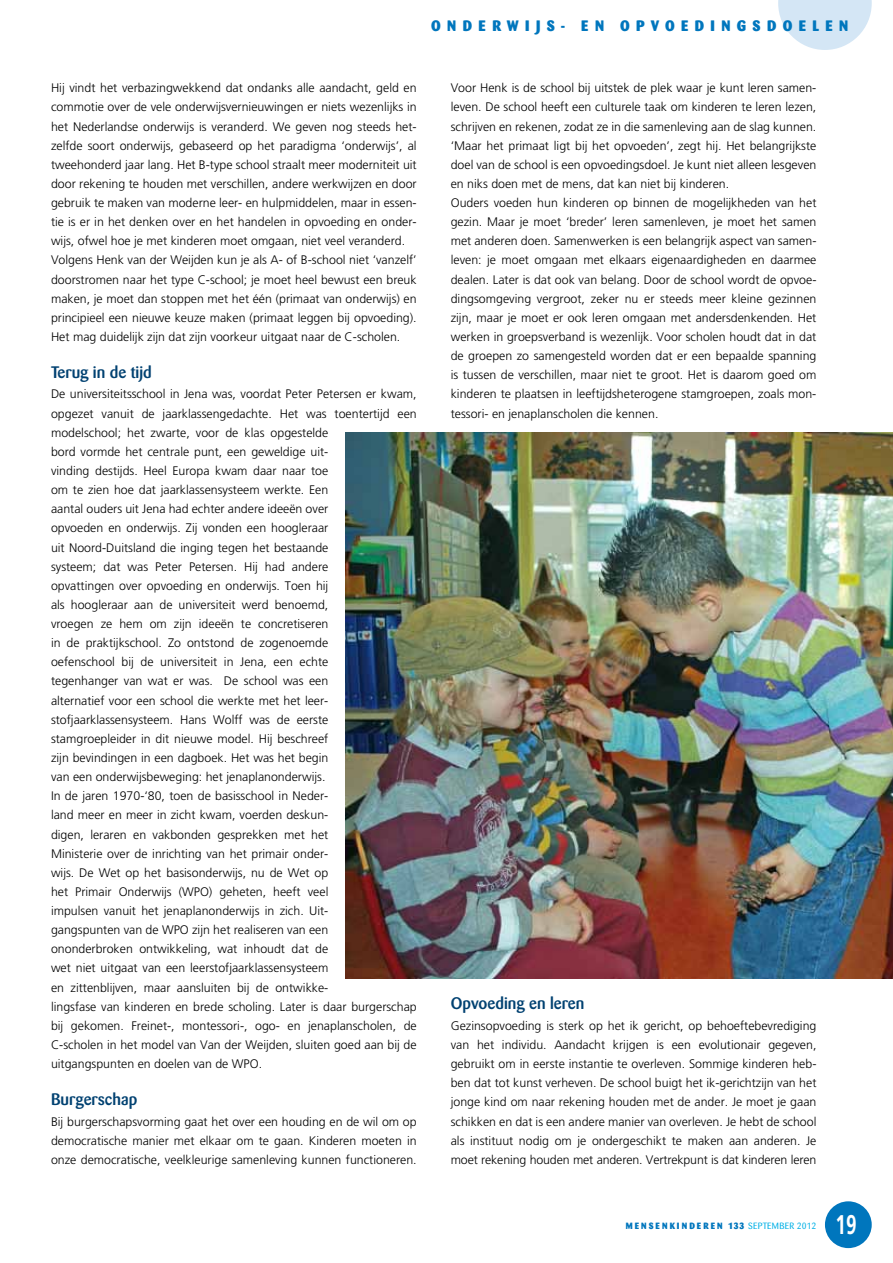
<style>
.page{position:relative;width:893px;height:1263px;background:#fff}
.page>*{position:absolute;margin:0;border:0;box-sizing:border-box;transform-origin:0 0}
.t1{font:700 27px "Frutiger";color:#fff;scale:.7 1}
.t2{font:500 16.5px "Barmeno";color:#004171}
.t3{font:800 15px "Barmeno";letter-spacing:.42em;color:#0076bd}
.t4{font:300 12.3px/19.2px "Frutiger";color:#000}
.t5{font:800 9px "Barmeno";letter-spacing:.24em;color:#0076bd}
.s1{font-weight:400;color:#00b0e6}
</style>
<div class="page">
<svg style="left:778px;top:0;width:94px;height:50px"></svg>
<div style="left:825px;top:1201px;width:47px;height:47px;background:#0076bd;border-radius:50%"></div>
<img style="left:345px;top:432px;width:548px;height:547px">
<p class="t3" style="left:431px;top:16px;width:31px">O NDER</p>
<p class="t3" style="left:507px;top:16px;width:87px">WIJS- EN</p>
<p class="t3" style="left:620px;top:16px;width:59px">OPVOEDIN</p>
<p class="t3" style="left:737px;top:16px;width:30px">G SDOE</p>
<p class="t3" style="left:813px;top:16px;width:25px">L EN</p>
<p class="t4" style="left:51px;top:79px;width:367px">Hij vindt het verbazingwekkend dat ondanks alle aandacht, geld en commotie over de vele onderwijsvernieuwingen er niets wezenlijks in het Nederlandse onderwijs is veranderd. We geven nog steeds het&shy;zelfde soort onderwijs, gebaseerd op het paradigma ‘onderwijs’, al tweehonderd jaar lang. Het B-type school straalt meer moderniteit uit door rekening te houden met verschillen, andere werkwijzen en door gebruik te maken van moderne leer- en hulpmiddelen, maar in essen&shy;tie is er in het denken over en het handelen in opvoeding en onder&shy;wijs, ofwel hoe je met kinderen moet omgaan, niet veel veranderd.<br>Volgens Henk van der Weijden kun je als A- of B-school niet ‘vanzelf’ doorstromen naar het type C-school; je moet heel bewust een breuk maken, je moet dan stoppen met het één (primaat van onderwijs) en principieel een nieuwe keuze maken (primaat leggen bij opvoeding).<br>Het mag duidelijk zijn dat zijn voorkeur uitgaat naar de C-scholen.</p>
<h2 class="t2" style="left:51px;top:362px;width:102px">Terug in de tijd</h2>
<p class="t4" style="left:51px;top:385px;width:367px">De universiteitsschool in Jena was, voordat Peter Petersen er kwam, opgezet vanuit de jaarklassengedachte. Het was toentertijd een modelschool; het zwarte, voor de klas opgestelde<br>bord vormde het centrale punt, een geweldige uit-<br>vinding destijds. Heel Europa kwam daar naar toe<br>om te zien hoe dat jaarklassensysteem werkte. Een<br>aantal ouders uit Jena had echter andere ideeën over<br>opvoeden en onderwijs. Zij vonden een hoogleraar<br>uit Noord-Duitsland die inging tegen het bestaande<br>systeem; dat was Peter Petersen. Hij had andere<br>opvattingen over opvoeding en onderwijs. Toen hij<br>als hoogleraar aan de universiteit werd benoemd,<br>vroegen ze hem om zijn ideeën te concretiseren<br>in de praktijkschool. Zo ontstond de zogenoemde<br>oefenschool bij de universiteit in Jena, een echte<br>tegenhanger van wat er was. De school was een<br>alternatief voor een school die werkte met het leer&shy;stofjaarklassensysteem. Hans Wolff was de eerste<br>stamgroepleider in dit nieuwe model. Hij beschreef<br>zijn bevindingen in een dagboek. Het was het begin<br>van een onderwijsbeweging: het jenaplanonderwijs.<br>In de jaren 1970-‘80, toen de basisschool in Neder-<br>land meer en meer in zicht kwam, voerden deskun-<br>digen, leraren en vakbonden gesprekken met het<br>Ministerie over de inrichting van het primair onder-<br>wijs. De Wet op het basisonderwijs, nu de Wet op<br>het Primair Onderwijs (WPO) geheten, heeft veel<br>impulsen vanuit het jenaplanonderwijs in zich. Uit-<br>gangspunten van de WPO zijn het realiseren van een<br>ononderbroken ontwikkeling, wat inhoudt dat de<br>wet niet uitgaat van een leerstofjaarklassensysteem<br>en zittenblijven, maar aansluiten bij de ontwikke-<br>lingsfase van kinderen en brede scholing. Later is daar burgerschap bij gekomen. Freinet-, montessori-, ogo- en jenaplanscholen, de C-scholen in het model van Van der Weijden, sluiten goed aan bij de uitgangspunten en doelen van de WPO.</p>
<h2 class="t2" style="left:51px;top:1089px;width:88px">Burgerschap</h2>
<p class="t4" style="left:51px;top:1112px;width:367px;text-align:justify">Bij burgerschapsvorming gaat het over een houding en de wil om op democratische manier met elkaar om te gaan. Kinderen moeten in onze democratische, veelkleurige samenleving kunnen functioneren.</p>
<p class="t4" style="left:451px;top:79px;width:367px">Voor Henk is de school bij uitstek de plek waar je kunt leren samen&shy;leven. De school heeft een culturele taak om kinderen te leren lezen, schrijven en rekenen, zodat ze in die samenleving aan de slag kunnen. ‘Maar het primaat ligt bij het opvoeden’, zegt hij. Het belangrijkste doel van de school is een opvoedingsdoel. Je kunt niet alleen lesgeven en niks doen met de mens, dat kan niet bij kinderen.<br>Ouders voeden hun kinderen op binnen de mogelijkheden van het gezin. Maar je moet ‘breder’ leren samenleven, je moet het samen met anderen doen. Samenwerken is een belangrijk aspect van samen&shy;leven: je moet omgaan met elkaars eigenaardigheden en daarmee dealen. Later is dat ook van belang. Door de school wordt de opvoe&shy;dingsomgeving vergroot, zeker nu er steeds meer kleine gezinnen zijn, maar je moet er ook leren omgaan met andersdenkenden. Het werken in groepsverband is wezenlijk. Voor scholen houdt dat in dat de groepen zo samengesteld worden dat er een bepaalde spanning is tussen de verschillen, maar niet te groot. Het is daarom goed om kinderen te plaatsen in leeftijdsheterogene stamgroepen, zoals mon&shy;tessori- en jenaplanscholen die kennen.</p>
<h2 class="t2" style="left:451px;top:994px;width:135px">Opvoeding en leren</h2>
<p class="t4" style="left:451px;top:1016px;width:367px;text-align:justify">Gezinsopvoeding is sterk op het ik gericht, op behoeftebevrediging van het individu. Aandacht krijgen is een evolutionair gegeven, gebruikt om in eerste instantie te overleven. Sommige kinderen heb&shy;ben dat tot kunst verheven. De school buigt het ik-gerichtzijn van het jonge kind om naar rekening houden met de ander. Je moet je gaan schikken en dat is een andere manier van overleven. Je hebt de school als instituut nodig om je ondergeschikt te maken aan anderen. Je moet rekening houden met anderen. Vertrekpunt is dat kinderen leren</p>
<p class="t5" style="left:626px;top:1220px;width:192px">MENSENKINDEREN 133 <span class="s1">SEPTEMBER 2012</span></p>
<h1 class="t1" style="left:836px;top:1209px;width:32px">19</h1>
</div>
